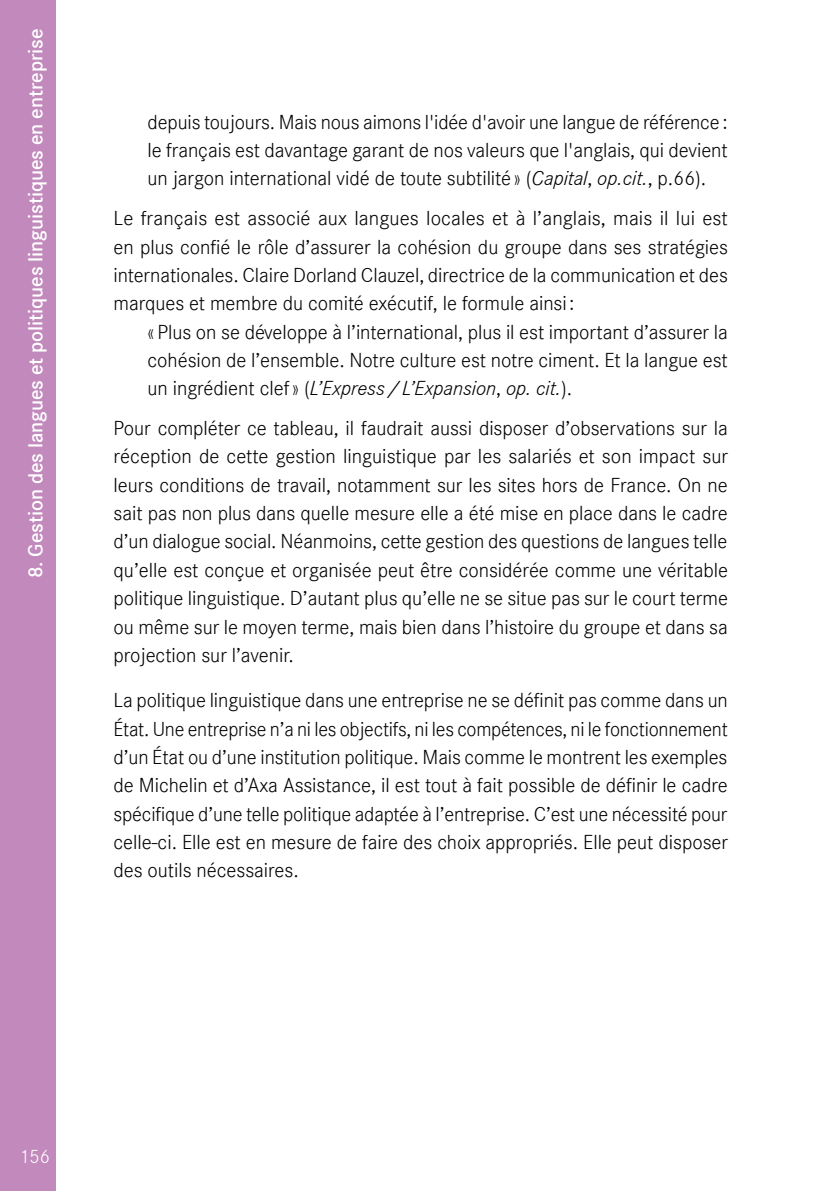
<style>
.page{position:relative;width:840px;height:1191px;background:#fff}
.page>*{position:absolute;margin:0;border:0;box-sizing:border-box;transform-origin:0 0}
.t1{font:21px/28.4px "Corporate S Ligh";color:#000;text-align:justify}
.t2{font:600 21px "Corporate S";letter-spacing:-.005em;color:#fff}
.t3{font:italic 21px "Corpo S Lig";color:#000}
.t4{font:20px "Corporate S Ligh";color:#fff}
.s1{font-family:"Corpo S Lig";font-style:italic}
.s2{font-family:"Corporate S Ligh";font-style:normal}
</style>
<div class="page">
<div style="left:0;top:0;width:56px;height:1191px;background:#c189bc"></div>
<p class="t2" style="left:23px;top:578px;width:551px;rotate:-90deg">8. Gestion des langues et politiques linguistiques en entreprise</p>
<p class="t1" style="left:147px;top:108px;width:581px">depuis toujours. Mais nous aimons l'idée d'avoir une langue de référence : le français est davantage garant de nos valeurs que l'anglais, qui devient un jargon international vidé de toute subtilité» (<span class="s1">Capital</span>, <span class="s1">op.cit.</span>, p.66).</p>
<p class="t1" style="left:113px;top:204px;width:615px">Le français est associé aux langues locales et à l’anglais, mais il lui est en plus confié le rôle d’assurer la cohésion du groupe dans ses stratégies internationales. Claire Dorland Clauzel, directrice de la communication et des marques et membre du comité exécutif, le formule ainsi:</p>
<p class="t1" style="left:147px;top:318px;width:581px">«Plus on se développe à l’international, plus il est important d’assurer la cohésion de l’ensemble. Notre culture est notre ciment. Et la langue est</p>
<p class="t3" style="left:147px;top:377px;width:426px"><span class="s2">un ingrédient clef» (</span>L’Express/L’Expansion<span class="s2">,</span> op. cit.<span class="s2">).</span></p>
<p class="t1" style="left:113px;top:414px;width:615px">Pour compléter ce tableau, il faudrait aussi disposer d’observations sur la réception de cette gestion linguistique par les salariés et son impact sur leurs conditions de travail, notamment sur les sites hors de France. On ne sait pas non plus dans quelle mesure elle a été mise en place dans le cadre d’un dialogue social. Néanmoins, cette gestion des questions de langues telle qu’elle est conçue et organisée peut être considérée comme une véritable politique linguistique. D’autant plus qu’elle ne se situe pas sur le court terme ou même sur le moyen terme, mais bien dans l’histoire du groupe et dans sa projection sur l’avenir.</p>
<p class="t1" style="left:113px;top:686px;width:615px">La politique linguistique dans une entreprise ne se définit pas comme dans un État. Une entreprise n’a ni les objectifs, ni les compétences, ni le fonctionnement d’un État ou d’une institution politique. Mais comme le montrent les exemples de Michelin et d’Axa Assistance, il est tout à fait possible de définir le cadre spécifique d’une telle politique adaptée à l’entreprise. C’est une nécessité pour celle-ci. Elle est en mesure de faire des choix appropriés. Elle peut disposer des outils nécessaires.</p>
<p class="t4" style="left:20px;top:1145px;width:31px">156</p>
</div>
